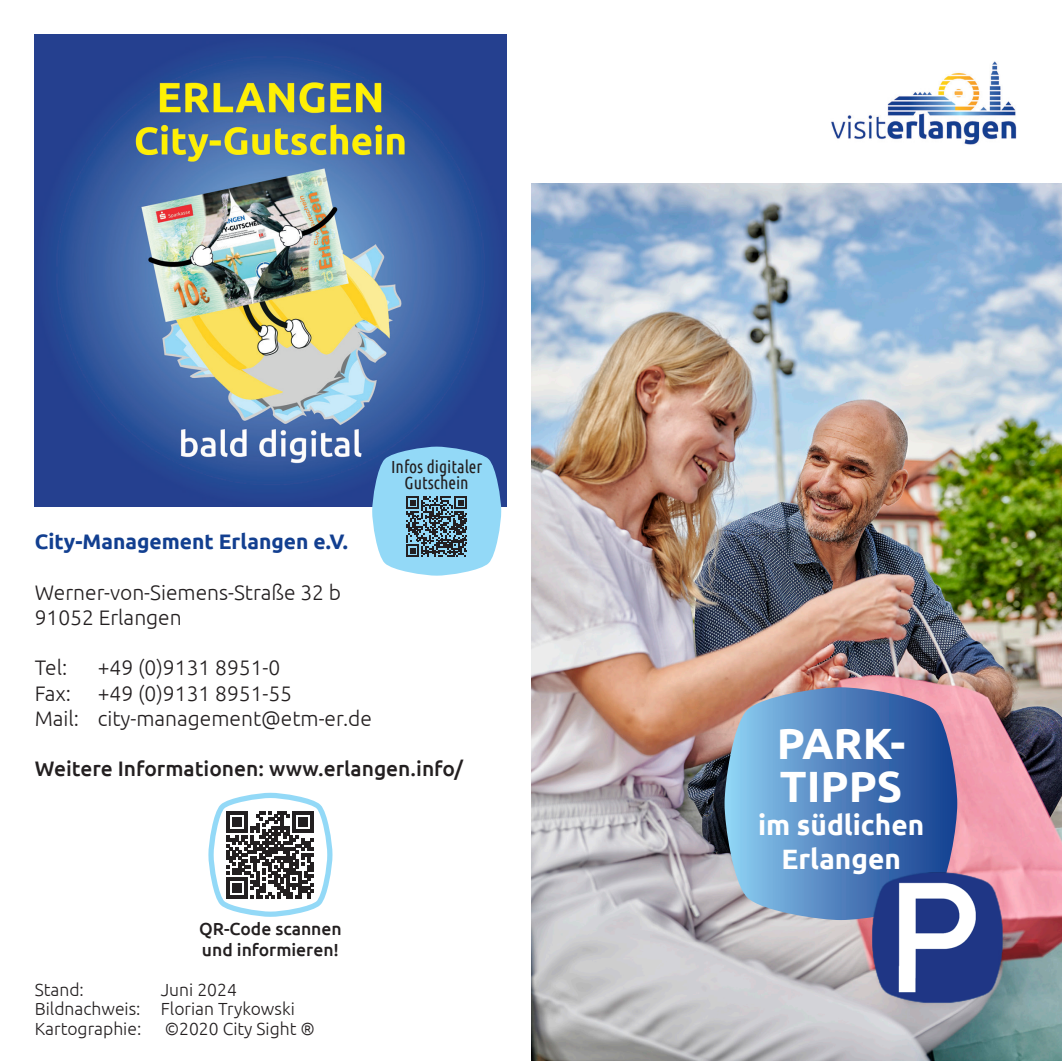
<style>
.page{position:relative;width:1062px;height:1062px;background:#fff}
.page>*{position:absolute;margin:0;border:0;box-sizing:border-box;transform-origin:0 0}
.t1{font:700 43.75px/42px "Ubuntu";color:#fff}
.t2{font:700 28px/33.6px "Ubuntu";color:#fff;text-align:center}
.t3{font:300 21px "Ubuntu";color:#231f20}
.t4{font:500 21px "Ubuntu";color:#231f20}
.t5{font:700 21px "Ubuntu";color:#123f90}
.t6{font:300 17.5px "Ubuntu";color:#231f20}
.t7{font:500 17.5px "Ubuntu";color:#231f20}
.t8{font:17.5px/15.8px "Ubuntu Condensed";color:#231f20;text-align:center}
</style>
<div class="page">
<img style="left:35px;top:35px;width:471px;height:471px">
<img style="left:531px;top:184px;width:531px;height:876px">
<svg style="left:724px;top:687px;width:233px;height:233px;background:#6189bc"></svg>
<img style="left:831px;top:61px;width:186px;height:84px">
<img style="left:859px;top:859px;width:153px;height:153px">
<svg style="left:372px;top:446px;width:129px;height:129px;background:#83b8d4"></svg>
<svg style="left:208px;top:792px;width:125px;height:125px"></svg>
<p class="t8" style="left:391px;top:459px;width:93px">Infos digitaler<br>Gutschein</p>
<p class="t5" style="left:35px;top:529px;width:315px">City-Management Erlangen e.V.</p>
<p class="t3" style="left:35px;top:579px;width:308px">Werner-von-Siemens-Straße 32 b</p>
<p class="t3" style="left:35px;top:605px;width:149px">91052 Erlangen</p>
<p class="t3" style="left:35px;top:655px;width:34px">Tel:</p>
<p class="t3" style="left:98px;top:655px;width:184px">+49 (0)9131 8951-0</p>
<p class="t3" style="left:35px;top:680px;width:38px">Fax:</p>
<p class="t3" style="left:98px;top:680px;width:196px">+49 (0)9131 8951-55</p>
<p class="t3" style="left:35px;top:705px;width:339px">Mail: city-management@etm-er.de</p>
<p class="t4" style="left:35px;top:755px;width:430px">Weitere Informationen: www.erlangen.info/</p>
<p class="t7" style="left:199px;top:918px;width:144px">QR-Code scannen</p>
<p class="t7" style="left:202px;top:939px;width:138px">und informieren!</p>
<p class="t6" style="left:35px;top:979px;width:51px">Stand:</p>
<p class="t6" style="left:161px;top:979px;width:78px">Juni 2024</p>
<p class="t6" style="left:35px;top:998px;width:261px">Bildnachweis: Florian Trykowski</p>
<p class="t6" style="left:35px;top:1018px;width:108px">Kartographie:</p>
<p class="t6" style="left:165px;top:1018px;width:152px">©2020 City Sight ®</p>
<p class="t1" style="left:777px;top:722px;width:130px">PARK-<br>TIPPS</p>
<p class="t2" style="left:758px;top:808px;width:168px">im südlichen<br>Erlangen</p>
</div>
